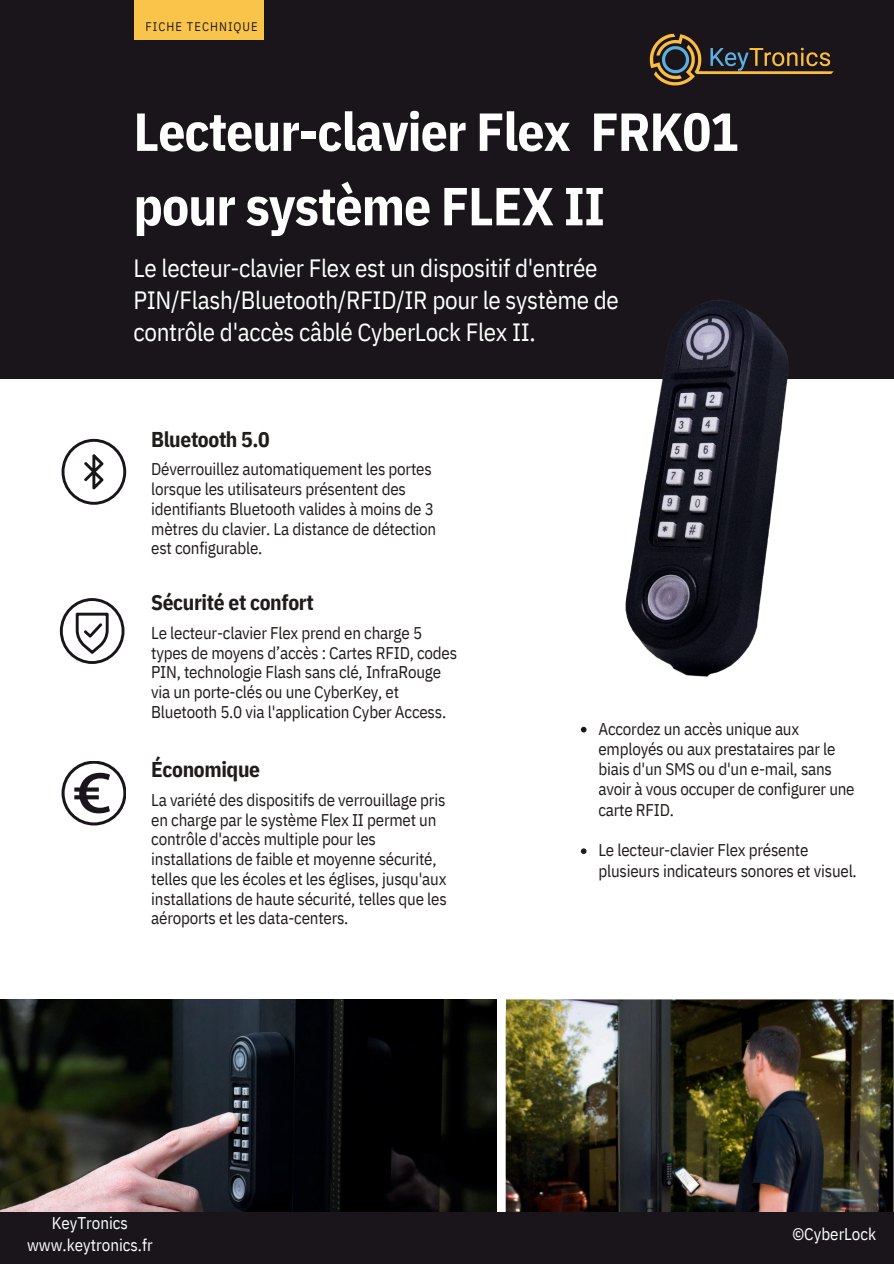
<style>
.page{position:relative;width:894px;height:1264px;background:#fff}
.page>*{position:absolute;margin:0;border:0;box-sizing:border-box;transform-origin:0 0}
.t1{font:700 53.55px/74.4px "IBM Plex Sans Cond";letter-spacing:-.015em;color:#fff}
.t2{font:24.9px/31.8px "IBM Plex Sans Cond";letter-spacing:-.015em;color:#fff}
.t3{font:700 21.45px "IBM Plex Sans Cond";letter-spacing:-.015em;color:#211c1c}
.t4{font:16.95px/19.6px "IBM Plex Sans Cond";letter-spacing:-.015em;color:#211c1c}
.t5{font:16.95px/21.9px "IBM Plex Sans Cond";color:#fff;text-align:center}
.t6{font:12.45px "IBM Plex Sans Cond";letter-spacing:.085em;color:#211c1c}
.t7{font:11.7px "IBM Plex Sans Cond";letter-spacing:-.015em;color:#fff}
</style>
<div class="page">
<img style="left:505px;top:999px;width:388px;height:213px">
<img style="left:0;top:999px;width:496px;height:213px">
<div style="left:0;top:0;width:892px;height:378px;background:#19151b"></div>
<div style="left:135px;top:0;width:129px;height:40px;background:#fac44a"></div>
<svg style="left:649px;top:34px;width:184px;height:51px"></svg>
<img style="left:593px;top:300px;width:231px;height:377px">
<svg style="left:60px;top:598px;width:64px;height:66px"></svg>
<svg style="left:62px;top:439px;width:64px;height:66px"></svg>
<div style="left:0;top:1212px;width:893px;height:51px;background:#19151b"></div>
<svg style="left:62px;top:761px;width:64px;height:64px"></svg>
<svg style="left:580px;top:726px;width:6px;height:6px"></svg>
<svg style="left:580px;top:848px;width:6px;height:6px"></svg>
<p class="t6" style="left:146px;top:17px;width:114px">FICHE TECHNIQUE</p>
<h1 class="t1" style="left:133px;top:90px;width:607px">Lecteur-clavier Flex FRK01 pour système FLEX II</h1>
<h2 class="t2" style="left:133px;top:250px;width:487px">Le lecteur-clavier Flex est un dispositif d'entrée<br>PIN/Flash/Bluetooth/RFID/IR pour le système de contrôle d'accès câblé CyberLock Flex II.</h2>
<p class="t3" style="left:151px;top:422px;width:120px">Bluetooth 5.0</p>
<p class="t4" style="left:151px;top:458px;width:286px">Déverrouillez automatiquement les portes lorsque les utilisateurs présentent des identifiants Bluetooth valides à moins de 3 mètres du clavier. La distance de détection est configurable.</p>
<p class="t3" style="left:151px;top:585px;width:164px">Sécurité et confort</p>
<p class="t4" style="left:151px;top:621px;width:307px">Le lecteur-clavier Flex prend en charge 5 types de moyens d’accès : Cartes RFID, codes PIN, technologie Flash sans clé, InfraRouge via un porte-clés ou une CyberKey, et Bluetooth 5.0 via l'application Cyber Access.</p>
<p class="t3" style="left:151px;top:752px;width:110px">Économique</p>
<p class="t4" style="left:151px;top:788px;width:297px">La variété des dispositifs de verrouillage pris en charge par le système Flex II permet un contrôle d'accès multiple pour les installations de faible et moyenne sécurité, telles que les écoles et les églises, jusqu'aux installations de haute sécurité, telles que les aéroports et les data-centers.</p>
<p class="t4" style="left:598px;top:717px;width:258px;line-height:20.2px">Accordez un accès unique aux employés ou aux prestataires par le biais d'un SMS ou d'un e-mail, sans avoir à vous occuper de configurer une carte RFID.</p>
<p class="t4" style="left:598px;top:838px;width:260px;line-height:20.2px">Le lecteur-clavier Flex présente plusieurs indicateurs sonores et visuel.</p>
<p class="t5" style="left:27px;top:1210px;width:127px">KeyTronics www.keytronics.fr</p>
<p class="t5" style="left:792px;top:1221px;width:85px">©CyberLock</p>
<p class="t7" style="left:781px;top:1230px;width:57px">GCO #5350</p>
</div>
